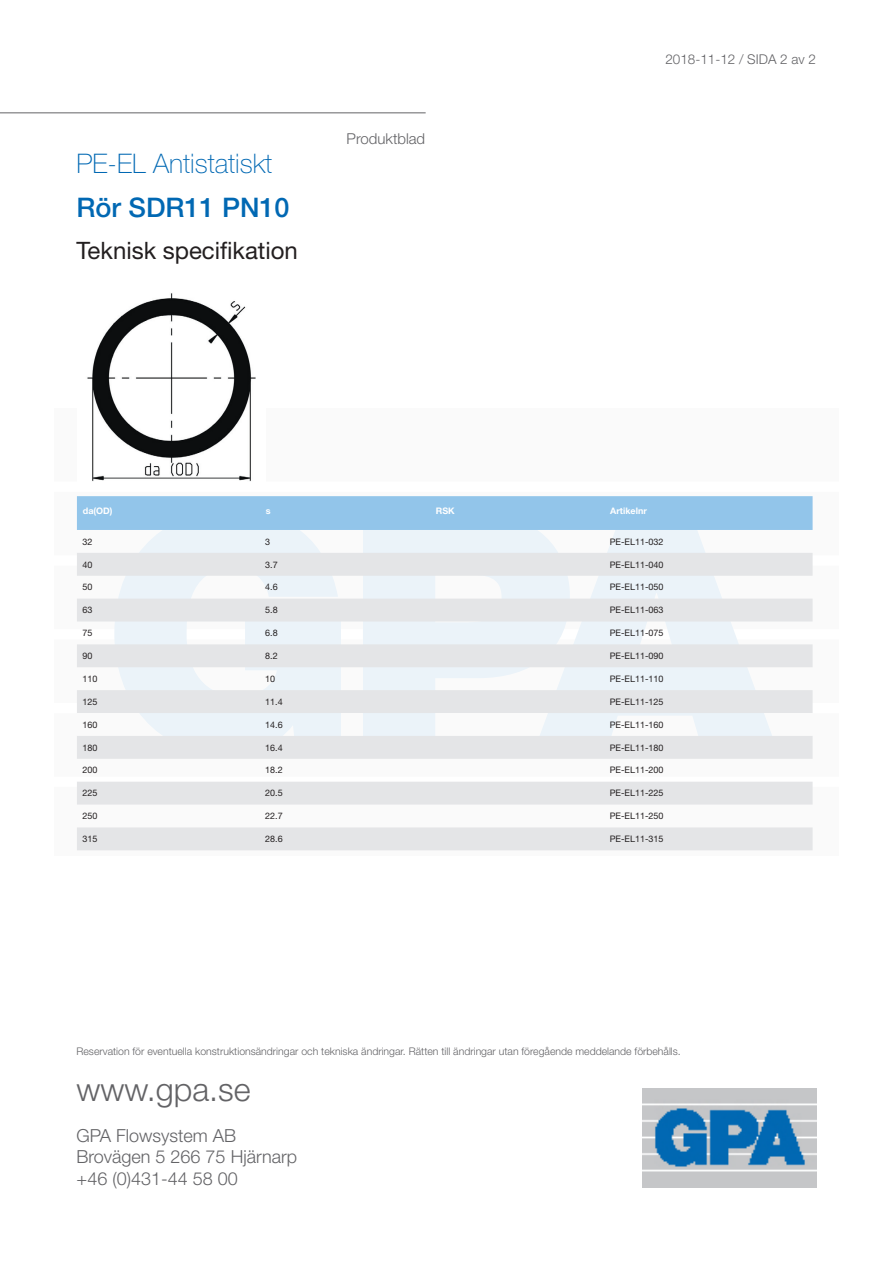
<style>
.page{position:relative;width:893px;height:1263px;background:#fff}
.page>*{position:absolute;margin:0;border:0;box-sizing:border-box;transform-origin:0 0}
.t1{font:300 32.4px "Helvetica Neue LT Std";color:#636366}
.t2{font:100 27px "Helvetica Neue LT Std";color:#0168b3}
.t3{font:500 27px "Helvetica Neue LT Std";color:#0168b3}
.t4{font:24px "Helvetica Neue LT Std";color:#231f20}
.t5{font:300 18px/21.6px "Helvetica Neue LT Std";color:#636366}
.t6{font:300 15px "Helvetica Neue LT Std";color:#636366}
.t7{font:300 13.5px "Helvetica Neue LT Std";color:#636366}
.t8{font:300 10.5px "Helvetica Neue LT Std";color:#636366}
.t9{font:9px "Helvetica Neue LT Std";color:#231f20}
.t10{font:700 9px "Helvetica Neue LT Std";color:#fff}
</style>
<div class="page">
<div style="left:54px;top:408px;width:785px;height:447px;background:#fafafa"></div>
<div style="left:54px;top:777px;width:785px;height:10px;background:#fff"></div>
<div style="left:54px;top:703px;width:785px;height:10px;background:#fff"></div>
<div style="left:54px;top:629px;width:785px;height:10px;background:#fff"></div>
<div style="left:54px;top:555px;width:785px;height:11px;background:#fff"></div>
<div style="left:54px;top:482px;width:785px;height:10px;background:#fff"></div>
<svg style="left:139px;top:530px;width:182px;height:23px;fill:#ebf3f9"></svg>
<div style="left:363px;top:530px;width:172px;height:23px;background:#ebf3f9"></div>
<svg style="left:535px;top:530px;width:170px;height:23px;fill:#ebf3f9"></svg>
<hr style="left:0;top:112px;width:426px;height:1px;background:#636366">
<img style="left:643px;top:1088px;width:173px;height:99px">
<div style="left:77px;top:496px;width:736px;height:34px;background:#92c5ea"></div>
<svg style="left:77px;top:553px;width:736px;height:297px;fill:#e4e5e7"></svg>
<img style="left:87px;top:293px;width:169px;height:188px">
<h2 class="t2" style="left:77px;top:148px;width:197px">PE-EL Antistatiskt</h2>
<h2 class="t3" style="left:77px;top:191px;width:215px">Rör SDR11 PN10</h2>
<h3 class="t4" style="left:77px;top:236px;width:223px">Teknisk specifikation</h3>
<h3 class="t6" style="left:347px;top:129px;width:80px">Produktblad</h3>
<h3 class="t7" style="left:665px;top:51px;width:152px">2018-11-12 / SIDA 2 av 2</h3>
<p class="t10" style="left:83px;top:505px;width:31px">da(OD)</p>
<p class="t10" style="left:266px;top:505px;width:6px">s</p>
<p class="t10" style="left:436px;top:505px;width:20px">RSK</p>
<p class="t10" style="left:610px;top:505px;width:38px">Artikelnr</p>
<p class="t9" style="left:82px;top:536px;width:12px">32</p>
<p class="t9" style="left:265px;top:536px;width:7px">3</p>
<p class="t9" style="left:610px;top:536px;width:55px">PE-EL11-032</p>
<p class="t9" style="left:82px;top:559px;width:12px">40</p>
<p class="t9" style="left:265px;top:559px;width:14px">3.7</p>
<p class="t9" style="left:610px;top:559px;width:55px">PE-EL11-040</p>
<p class="t9" style="left:82px;top:582px;width:12px">50</p>
<p class="t9" style="left:265px;top:582px;width:14px">4.6</p>
<p class="t9" style="left:610px;top:582px;width:55px">PE-EL11-050</p>
<p class="t9" style="left:82px;top:605px;width:12px">63</p>
<p class="t9" style="left:265px;top:605px;width:14px">5.8</p>
<p class="t9" style="left:610px;top:605px;width:55px">PE-EL11-063</p>
<p class="t9" style="left:82px;top:627px;width:12px">75</p>
<p class="t9" style="left:265px;top:627px;width:14px">6.8</p>
<p class="t9" style="left:610px;top:627px;width:55px">PE-EL11-075</p>
<p class="t9" style="left:82px;top:650px;width:12px">90</p>
<p class="t9" style="left:265px;top:650px;width:14px">8.2</p>
<p class="t9" style="left:610px;top:650px;width:55px">PE-EL11-090</p>
<p class="t9" style="left:82px;top:673px;width:17px">110</p>
<p class="t9" style="left:265px;top:673px;width:12px">10</p>
<p class="t9" style="left:610px;top:673px;width:55px">PE-EL11-110</p>
<p class="t9" style="left:82px;top:696px;width:17px">125</p>
<p class="t9" style="left:265px;top:696px;width:19px">11.4</p>
<p class="t9" style="left:610px;top:696px;width:55px">PE-EL11-125</p>
<p class="t9" style="left:82px;top:719px;width:17px">160</p>
<p class="t9" style="left:265px;top:719px;width:19px">14.6</p>
<p class="t9" style="left:610px;top:719px;width:55px">PE-EL11-160</p>
<p class="t9" style="left:82px;top:742px;width:17px">180</p>
<p class="t9" style="left:265px;top:742px;width:19px">16.4</p>
<p class="t9" style="left:610px;top:742px;width:55px">PE-EL11-180</p>
<p class="t9" style="left:82px;top:765px;width:17px">200</p>
<p class="t9" style="left:265px;top:765px;width:19px">18.2</p>
<p class="t9" style="left:610px;top:765px;width:55px">PE-EL11-200</p>
<p class="t9" style="left:82px;top:788px;width:17px">225</p>
<p class="t9" style="left:265px;top:788px;width:19px">20.5</p>
<p class="t9" style="left:610px;top:788px;width:55px">PE-EL11-225</p>
<p class="t9" style="left:82px;top:811px;width:17px">250</p>
<p class="t9" style="left:265px;top:811px;width:19px">22.7</p>
<p class="t9" style="left:610px;top:811px;width:55px">PE-EL11-250</p>
<p class="t9" style="left:82px;top:833px;width:17px">315</p>
<p class="t9" style="left:265px;top:833px;width:19px">28.6</p>
<p class="t9" style="left:610px;top:833px;width:55px">PE-EL11-315</p>
<p class="t8" style="left:77px;top:1045px;width:606px">Reservation för eventuella konstruktionsändringar och tekniska ändringar. Rätten till ändringar utan föregående meddelande förbehålls.</p>
<h1 class="t1" style="left:77px;top:1069px;width:176px">www.gpa.se</h1>
<h3 class="t5" style="left:77px;top:1124px;width:222px">GPA Flowsystem AB<br>Brovägen 5 266 75 Hjärnarp +46 (0)431-44 58 00</h3>
</div>
